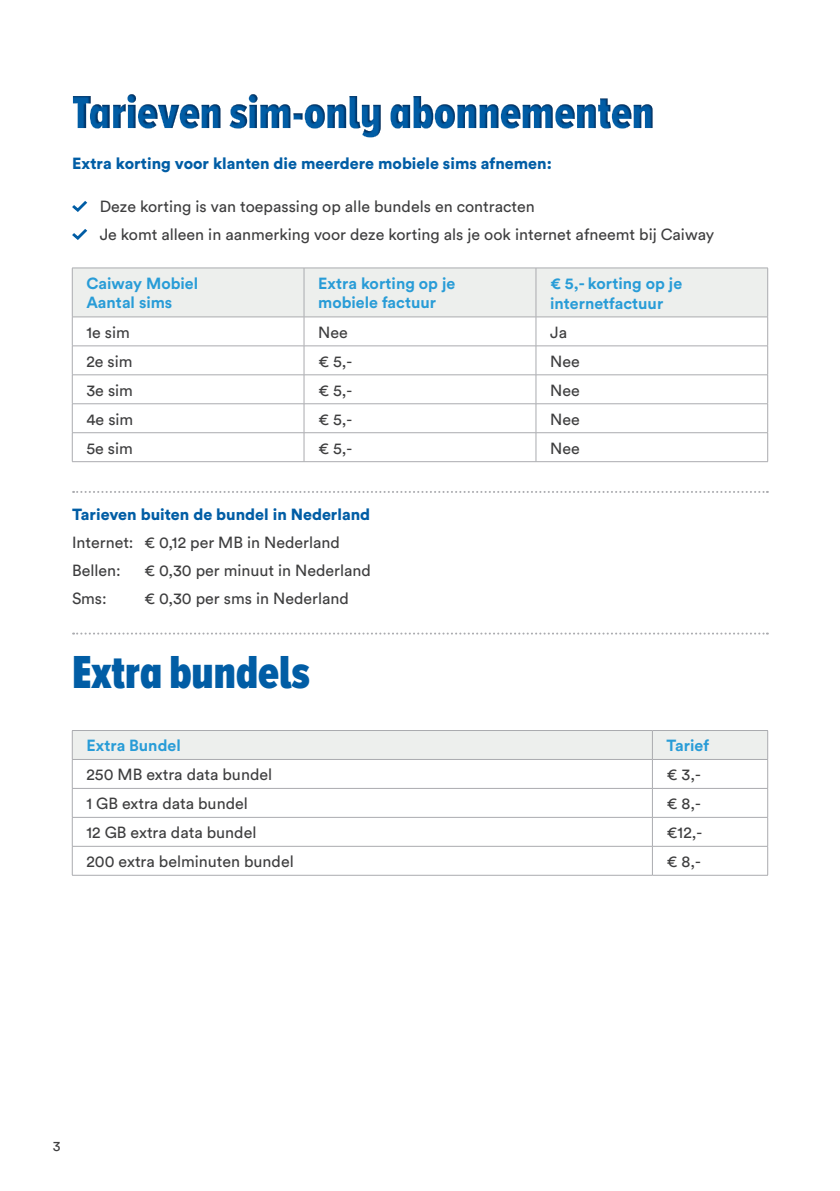
<style>
.page{position:relative;width:840px;height:1191px;background:#fff}
.page>*{position:absolute;margin:0;border:0;box-sizing:border-box;transform-origin:0 0}
.t1{font:900 48px "Proxima Nova A Ex Cn";color:#015da5}
.t2{font:16px/28px "Circular Pro";color:#3e3e3f}
.t3{font:700 16px/19.2px "Circular Pro";color:#289cd7}
.t4{font:900 16px "Circular Pro";color:#015da5}
.t5{font:14px "Circular Pro";color:#3e3e3f}
</style>
<div class="page">
<svg style="left:72px;top:201px;width:16px;height:11px"></svg>
<svg style="left:72px;top:229px;width:16px;height:11px"></svg>
<hr style="left:72px;top:461px;width:232px;height:1px;background:#aaabaf">
<hr style="left:304px;top:461px;width:231px;height:1px;background:#aaabaf">
<hr style="left:535px;top:461px;width:232px;height:1px;background:#aaabaf">
<svg style="left:72px;top:268px;width:696px;height:193px"></svg>
<hr style="left:304px;top:345px;width:231px;height:1px;background:#aaabaf">
<hr style="left:535px;top:345px;width:232px;height:1px;background:#aaabaf">
<hr style="left:72px;top:374px;width:232px;height:1px;background:#aaabaf">
<hr style="left:304px;top:374px;width:231px;height:1px;background:#aaabaf">
<hr style="left:535px;top:374px;width:232px;height:1px;background:#aaabaf">
<svg style="left:73px;top:491px;width:694px;height:2px"></svg>
<hr style="left:72px;top:875px;width:580px;height:1px;background:#aaabaf">
<hr style="left:652px;top:875px;width:115px;height:1px;background:#aaabaf">
<svg style="left:72px;top:730px;width:696px;height:145px"></svg>
<hr style="left:72px;top:788px;width:580px;height:1px;background:#aaabaf">
<hr style="left:652px;top:788px;width:115px;height:1px;background:#aaabaf">
<svg style="left:73px;top:632px;width:694px;height:2px"></svg>
<img style="left:73px;top:94px;width:579px;height:43px">
<p class="t4" style="left:72px;top:152px;width:481px">Extra korting voor klanten die meerdere mobiele sims afnemen:</p>
<p class="t2" style="left:100px;top:192px;width:615px">Deze korting is van toepassing op alle bundels en contracten<br>Je komt alleen in aanmerking voor deze korting als je ook internet afneemt bij Caiway</p>
<p class="t3" style="left:86px;top:273px;width:113px">Caiway Mobiel<br>Aantal sims</p>
<p class="t3" style="left:318px;top:273px;width:138px">Extra korting op je mobiele factuur</p>
<p class="t3" style="left:550px;top:273px;width:133px;line-height:20px">€ 5,- korting op je internetfactuur</p>
<p class="t2" style="left:86px;top:317px;width:45px">1e sim</p>
<p class="t2" style="left:318px;top:317px;width:31px">Nee</p>
<p class="t2" style="left:550px;top:317px;width:18px">Ja</p>
<p class="t2" style="left:86px;top:346px;width:48px">2e sim</p>
<p class="t2" style="left:318px;top:346px;width:36px">€ 5,-</p>
<p class="t2" style="left:550px;top:346px;width:31px">Nee</p>
<p class="t2" style="left:86px;top:375px;width:48px">3e sim</p>
<p class="t2" style="left:318px;top:375px;width:36px">€ 5,-</p>
<p class="t2" style="left:550px;top:375px;width:31px">Nee</p>
<p class="t2" style="left:86px;top:404px;width:48px">4e sim</p>
<p class="t2" style="left:318px;top:404px;width:36px">€ 5,-</p>
<p class="t2" style="left:550px;top:404px;width:31px">Nee</p>
<p class="t2" style="left:86px;top:433px;width:48px">5e sim</p>
<p class="t2" style="left:318px;top:433px;width:36px">€ 5,-</p>
<p class="t2" style="left:550px;top:433px;width:31px">Nee</p>
<p class="t4" style="left:72px;top:503px;width:299px">Tarieven buiten de bundel in Nederland</p>
<p class="t2" style="left:72px;top:528px;width:269px">Internet: € 0,12 per MB in Nederland<br>Bellen:</p>
<p class="t2" style="left:144px;top:556px;width:228px">€ 0,30 per minuut in Nederland</p>
<p class="t2" style="left:72px;top:584px;width:36px">Sms:</p>
<p class="t2" style="left:144px;top:584px;width:206px">€ 0,30 per sms in Nederland</p>
<h1 class="t1" style="left:72px;top:646px;width:239px">Extra bundels</h1>
<p class="t3" style="left:86px;top:735px;width:96px">Extra Bundel</p>
<p class="t3" style="left:666px;top:735px;width:44px">Tarief</p>
<p class="t2" style="left:86px;top:760px;width:187px">250 MB extra data bundel</p>
<p class="t2" style="left:666px;top:760px;width:36px">€ 3,-</p>
<p class="t2" style="left:86px;top:789px;width:163px">1 GB extra data bundel</p>
<p class="t2" style="left:666px;top:789px;width:36px">€ 8,-</p>
<p class="t2" style="left:86px;top:818px;width:171px">12 GB extra data bundel</p>
<p class="t2" style="left:666px;top:818px;width:37px">€12,-</p>
<p class="t2" style="left:86px;top:847px;width:209px">200 extra belminuten bundel</p>
<p class="t2" style="left:666px;top:847px;width:36px">€ 8,-</p>
<p class="t5" style="left:53px;top:1136px;width:9px">3</p>
</div>
